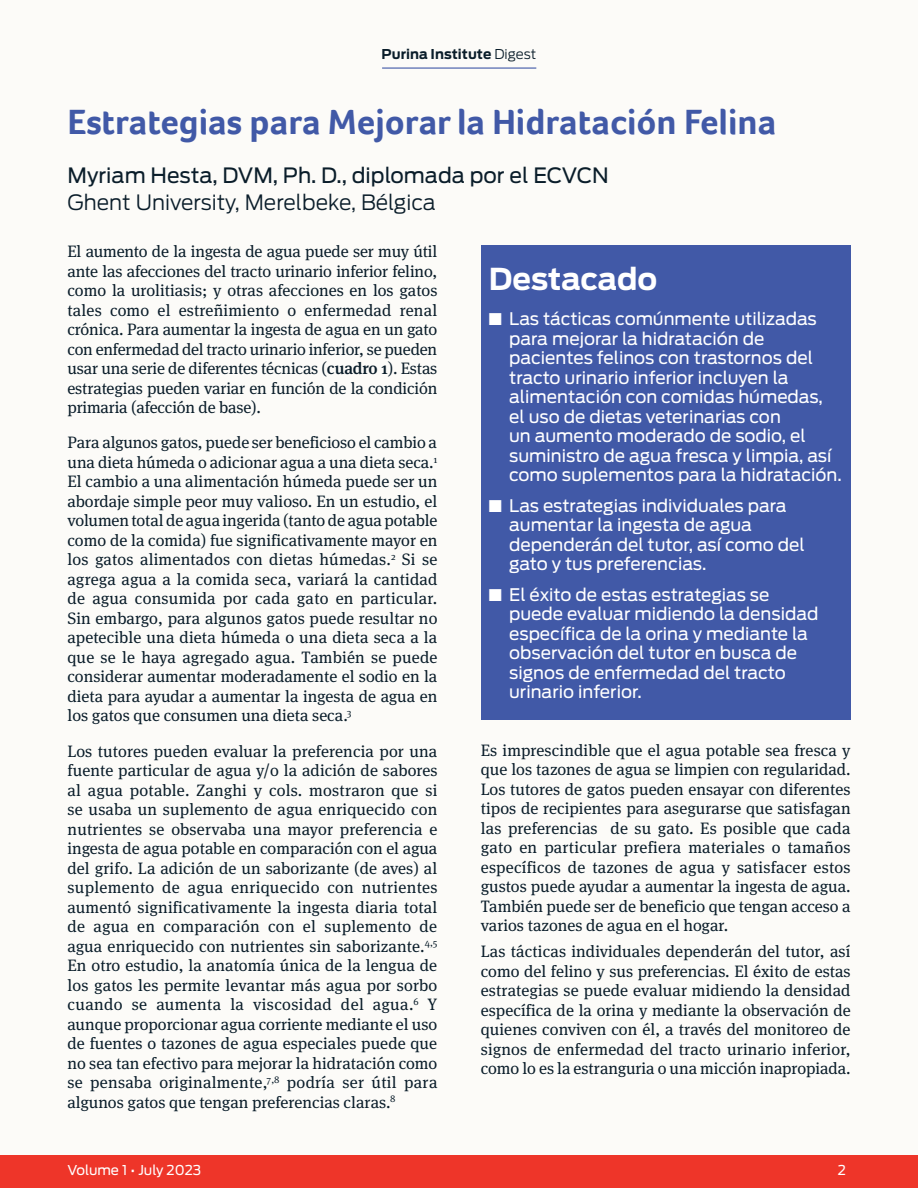
<style>
.page{position:relative;width:918px;height:1188px;background:#fff}
.page>*{position:absolute;margin:0;border:0;box-sizing:border-box;transform-origin:0 0}
.Heads{font:700 36px "Foco";color:#4159a7}
.Body_Text{font:700 30px "Antenna";letter-spacing:-.005em;color:#fff}
.Body_Text-2{font:21px/27px "Antenna";color:#0a1d2a}
.t1{font:17.25px/19.5px "Antenna";color:#fff}
.Body_Text-3{font:16.5px/19.5px "Meta Serif Pro";color:#0a1d2a;text-align:justify}
.t2{font:700 13.5px "Antenna";color:#0a1d2a}
.t3{font:13.5px "Antenna";color:#fff}
.s1{font-weight:300}
.s2{font-weight:500}
</style>
<div class="page">
<div style="left:0;top:0;width:918px;height:1170px;background:#fcfbf8"></div>
<hr style="left:382px;top:68px;width:154px;height:1px;background:#4159a7">
<div style="left:0;top:1155px;width:918px;height:33px;background:#ee3529"></div>
<div style="left:481px;top:245px;width:370px;height:474px;background:#4159a7"></div>
<p class="t2" style="left:382px;top:46px;width:156px">Purina Institute <span class="s1">Digest</span></p>
<p class="Heads" style="left:68px;top:98px;width:710px">Estrategias para Mejorar la Hidratación Felina</p>
<p class="Body_Text-2" style="left:68px;top:162px;width:543px">Myriam Hesta, DVM, Ph. D., diplomada por el ECVCN<br><span class="s1">Ghent University, Merelbeke, Bélgica</span></p>
<p class="Body_Text-3" style="left:68px;top:241px;width:371px">El aumento de la ingesta de agua puede ser muy útil ante las afecciones del tracto urinario inferior felino, como la urolitiasis; y otras afecciones en los gatos tales como el estreñimiento o enfermedad renal crónica. Para aumentar la ingesta de agua en un gato con enfermedad del tracto urinario inferior, se pueden usar una serie de diferentes técnicas (<span class="s2">cuadro 1</span>). Estas estrategias pueden variar en función de la condición primaria (afección de base).</p>
<p class="Body_Text-3" style="left:68px;top:432px;width:372px">Para algunos gatos, puede ser beneficioso el cambio a una dieta húmeda o adicionar agua a una dieta seca.<sup>1<br></sup>El cambio a una alimentación húmeda puede ser un abordaje simple peor muy valioso. En un estudio, el volumen total de agua ingerida (tanto de agua potable como de la comida) fue significativamente mayor en los gatos alimentados con dietas húmedas.<sup>2</sup> Si se agrega agua a la comida seca, variará la cantidad de agua consumida por cada gato en particular.<br>Sin embargo, para algunos gatos puede resultar no apetecible una dieta húmeda o una dieta seca a la que se le haya agregado agua. También se puede considerar aumentar moderadamente el sodio en la dieta para ayudar a aumentar la ingesta de agua en los gatos que consumen una dieta seca.<sup>3</sup></p>
<p class="Body_Text-3" style="left:68px;top:740px;width:372px">Los tutores pueden evaluar la preferencia por una fuente particular de agua y/o la adición de sabores al agua potable. Zanghi y cols. mostraron que si se usaba un suplemento de agua enriquecido con nutrientes se observaba una mayor preferencia e ingesta de agua potable en comparación con el agua del grifo. La adición de un saborizante (de aves) al suplemento de agua enriquecido con nutrientes aumentó significativamente la ingesta diaria total de agua en comparación con el suplemento de agua enriquecido con nutrientes sin saborizante.<sup>4,5<br></sup>En otro estudio, la anatomía única de la lengua de los gatos les permite levantar más agua por sorbo cuando se aumenta la viscosidad del agua.<sup>6</sup> Y aunque proporcionar agua corriente mediante el uso de fuentes o tazones de agua especiales puede que no sea tan efectivo para mejorar la hidratación como se pensaba originalmente,<sup>7,8</sup> podría ser útil para algunos gatos que tengan preferencias claras.<sup>8</sup></p>
<p class="Body_Text" style="left:489px;top:261px;width:170px">Destacado</p>
<p class="t1" style="left:509px;top:309px;width:334px;text-indent:-20px">■ Las tácticas comúnmente utilizadas para mejorar la hidratación de pacientes felinos con trastornos del tracto urinario inferior incluyen la alimentación con comidas húmedas, el uso de dietas veterinarias con<br>un aumento moderado de sodio, el suministro de agua fresca y limpia, así como suplementos para la hidratación.</p>
<p class="t1" style="left:509px;top:496px;width:297px;text-indent:-20px">■ Las estrategias individuales para aumentar la ingesta de agua dependerán del tutor, así como del gato y tus preferencias.</p>
<p class="t1" style="left:509px;top:585px;width:311px;text-indent:-20px">■ El éxito de estas estrategias se puede evaluar midiendo la densidad específica de la orina y mediante la observación del tutor en busca de signos de enfermedad del tracto urinario inferior.</p>
<p class="Body_Text-3" style="left:481px;top:739px;width:371px">Es imprescindible que el agua potable sea fresca y que los tazones de agua se limpien con regularidad.<br>Los tutores de gatos pueden ensayar con diferentes tipos de recipientes para asegurarse que satisfagan las preferencias de su gato. Es posible que cada gato en particular prefiera materiales o tamaños específicos de tazones de agua y satisfacer estos gustos puede ayudar a aumentar la ingesta de agua.<br>También puede ser de beneficio que tengan acceso a varios tazones de agua en el hogar.</p>
<p class="Body_Text-3" style="left:481px;top:941px;width:371px">Las tácticas individuales dependerán del tutor, así como del felino y sus preferencias. El éxito de estas estrategias se puede evaluar midiendo la densidad específica de la orina y mediante la observación de quienes conviven con él, a través del monitoreo de signos de enfermedad del tracto urinario inferior, como lo es la estranguria o una micción inapropiada.</p>
<p class="t3" style="left:68px;top:1162px;width:135px">Volume 1 • July 2023</p>
<p class="t3" style="left:838px;top:1162px;width:10px">2</p>
</div>
